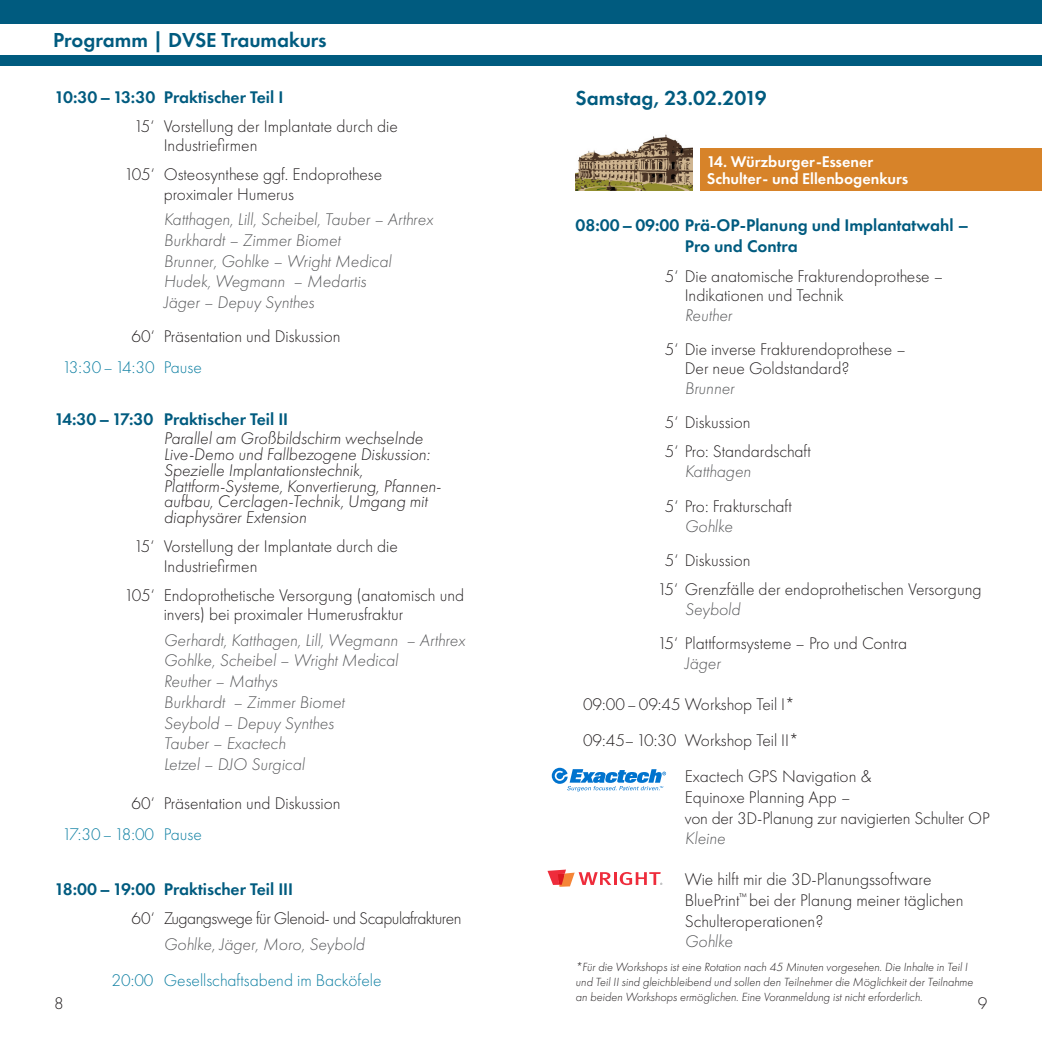
<style>
.page{position:relative;width:1042px;height:1042px;background:#fff}
.page>*{position:absolute;margin:0;border:0;box-sizing:border-box;transform-origin:0 0}
.Headline_P{font:600 21px "Futura PT";color:#005b7f}
.Fließtext{font:300 17.5px/19.2px "Futura PT";color:#231f20}
.Referent{font:italic 300 17.5px "Futura PT";color:#57585a}
.Pause_etc{font:300 17.5px/21px "Futura PT";color:#231f20}
.Fließtext-2{font:italic 300 17.5px/15.8px "Futura PT";color:#231f20}
.Headline{font:600 17.5px/21px "Futura PT";color:#005b7f}
.Pause_etc-2{font:300 17.5px "Futura PT";color:#0d7fa2}
.Fließtext-3{font:300 17.5px "Futura PT";letter-spacing:-.03em;color:#231f20}
.t1{font:600 16.1px/16.4px "Futura PT";color:#fff}
.Pause_etc-3{font:italic 300 12.25px/14.7px "Futura PT";color:#231f20}
</style>
<div class="page">
<div style="left:0;top:0;width:1042px;height:65px;background:#005b7f"></div>
<div style="left:0;top:24px;width:1042px;height:31px;background:#fff"></div>
<div style="left:700px;top:149px;width:342px;height:42px;background:#d78329"></div>
<img style="left:575px;top:134px;width:117px;height:57px">
<svg style="left:552px;top:768px;width:114px;height:23px"></svg>
<svg style="left:547px;top:869px;width:115px;height:18px"></svg>
<p class="Headline_P" style="left:53px;top:27px;width:275px">Programm | DVSE Traumakurs</p>
<p class="Headline" style="left:55px;top:86px;width:230px">10:30–13:30 Praktischer Teil I</p>
<p class="Fließtext" style="left:164px;top:117px;width:236px;text-indent:-30px">15‘ Vorstellung der Implantate durch die<br>Industriefirmen</p>
<p class="Fließtext" style="left:164px;top:165px;width:220px;text-indent:-40px">105‘ Osteosynthese ggf. Endoprothese proximaler Humerus</p>
<p class="Referent" style="left:164px;top:209px;width:271px">Katthagen, Lill, Scheibel, Tauber – Arthrex</p>
<p class="Referent" style="left:164px;top:230px;width:178px">Burkhardt – Zimmer Biomet</p>
<p class="Referent" style="left:164px;top:251px;width:229px">Brunner, Gohlke – Wright Medical</p>
<p class="Referent" style="left:164px;top:272px;width:204px">Hudek, Wegmann – Medartis</p>
<p class="Referent" style="left:164px;top:292px;width:152px">Jäger – Depuy Synthes</p>
<p class="Fließtext" style="left:131px;top:327px;width:211px">60‘ Präsentation und Diskussion</p>
<p class="Pause_etc-2" style="left:62px;top:357px;width:141px">13:30–14:30 Pause</p>
<p class="Headline" style="left:55px;top:408px;width:235px">14:30–17:30 Praktischer Teil II</p>
<p class="Fließtext-2" style="left:164px;top:431px;width:267px">Parallel am Großbildschirm wechselnde<br>Live-Demo und Fallbezogene Diskussion:</p>
<p class="Fließtext-2" style="left:164px;top:462px;width:279px">Spezielle Implantationstechnik, Plattform-Systeme, Konvertierung, Pfannen&shy;aufbau, Cerclagen-Technik, Umgang mit diaphysärer Extension</p>
<p class="Fließtext" style="left:164px;top:537px;width:236px;text-indent:-30px">15‘ Vorstellung der Implantate durch die<br>Industriefirmen</p>
<p class="Fließtext" style="left:164px;top:585px;width:302px;text-indent:-40px">105‘ Endoprothetische Versorgung (anatomisch und invers) bei proximaler Humerusfraktur</p>
<p class="Referent" style="left:164px;top:630px;width:303px">Gerhardt, Katthagen, Lill, Wegmann – Arthrex</p>
<p class="Referent" style="left:164px;top:650px;width:236px">Gohlke, Scheibel – Wright Medical</p>
<p class="Referent" style="left:164px;top:671px;width:115px">Reuther – Mathys</p>
<p class="Referent" style="left:164px;top:692px;width:182px">Burkhardt – Zimmer Biomet</p>
<p class="Referent" style="left:164px;top:713px;width:172px">Seybold – Depuy Synthes</p>
<p class="Referent" style="left:164px;top:733px;width:124px">Tauber – Exactech</p>
<p class="Referent" style="left:164px;top:754px;width:142px">Letzel – DJO Surgical</p>
<p class="Pause_etc" style="left:131px;top:793px;width:211px">60‘ Präsentation und Diskussion</p>
<p class="Pause_etc-2" style="left:62px;top:824px;width:141px">17:30–18:00 Pause</p>
<p class="Headline_P" style="left:575px;top:85px;width:193px">Samstag, 23.02.2019</p>
<p class="t1" style="left:707px;top:154px;width:203px">14. Würzburger-Essener<br>Schulter- und Ellenbogenkurs</p>
<p class="Headline" style="left:685px;top:215px;width:286px;text-indent:-109px">08:00–09:00 Prä-OP-Planung und Implantatwahl –<br>Pro und Contra</p>
<p class="Fließtext" style="left:685px;top:266px;width:260px;text-indent:-20px">5‘ Die anatomische Frakturendoprothese –<br>Indikationen und Technik</p>
<p class="Referent" style="left:685px;top:305px;width:49px">Reuther</p>
<p class="Fließtext" style="left:685px;top:340px;width:222px;text-indent:-20px">5‘ Die inverse Frakturendoprothese –<br>Der neue Goldstandard?</p>
<p class="Referent" style="left:685px;top:378px;width:51px">Brunner</p>
<p class="Fließtext" style="left:665px;top:413px;width:87px">5‘ Diskussion</p>
<p class="Fließtext" style="left:665px;top:442px;width:148px">5‘ Pro: Standardschaft</p>
<p class="Referent" style="left:685px;top:462px;width:68px">Katthagen</p>
<p class="Fließtext" style="left:665px;top:496px;width:129px">5‘ Pro: Frakturschaft</p>
<p class="Referent" style="left:685px;top:516px;width:49px">Gohlke</p>
<p class="Fließtext" style="left:665px;top:550px;width:87px">5‘ Diskussion</p>
<p class="Fließtext" style="left:657px;top:579px;width:326px">15‘ Grenzfälle der endoprothetischen Versorgung</p>
<p class="Referent" style="left:685px;top:599px;width:57px">Seybold</p>
<p class="Fließtext" style="left:657px;top:634px;width:251px">15‘ Plattformsysteme – Pro und Contra</p>
<p class="Referent" style="left:685px;top:653px;width:37px">Jäger</p>
<p class="Pause_etc" style="left:583px;top:694px;width:213px">09:00–09:45 Workshop Teil I*</p>
<p class="Pause_etc" style="left:583px;top:729px;width:217px">09:45–10:30 Workshop Teil II*</p>
<p class="Pause_etc" style="left:685px;top:765px;width:307px">Exactech GPS Navigation &amp;<br>Equinoxe Planning App –<br>von der 3D-Planung zur navigierten Schulter OP</p>
<p class="Referent" style="left:685px;top:828px;width:42px">Kleine</p>
<p class="Pause_etc" style="left:685px;top:868px;width:280px">Wie hilft mir die 3D-Planungssoftware<br>BluePrint<sup>™</sup> bei der Planung meiner täglichen<br>Schulteroperationen?</p>
<p class="Referent" style="left:685px;top:931px;width:49px">Gohlke</p>
<p class="Pause_etc-3" style="left:575px;top:960px;width:399px">*Für die Workshops ist eine Rotation nach 45 Minuten vorgesehen. Die Inhalte in Teil I und Teil II sind gleichbleibend und sollen den Teilnehmer die Möglichkeit der Teilnahme an beiden Workshops ermöglichen. Eine Voranmeldung ist nicht erforderlich.</p>
<p class="Headline" style="left:55px;top:878px;width:240px">18:00–19:00 Praktischer Teil III</p>
<p class="Fließtext-3" style="left:131px;top:908px;width:332px">60‘ Zugangswege für Glenoid- und Scapulafrakturen</p>
<p class="Referent" style="left:164px;top:934px;width:202px">Gohlke, Jäger, Moro, Seybold</p>
<p class="Pause_etc-2" style="left:112px;top:970px;width:271px">20:00 Gesellschaftsabend im Backöfele</p>
<p class="Pause_etc" style="left:54px;top:993px;width:11px">8</p>
<p class="Pause_etc" style="left:978px;top:993px;width:11px">9</p>
</div>
